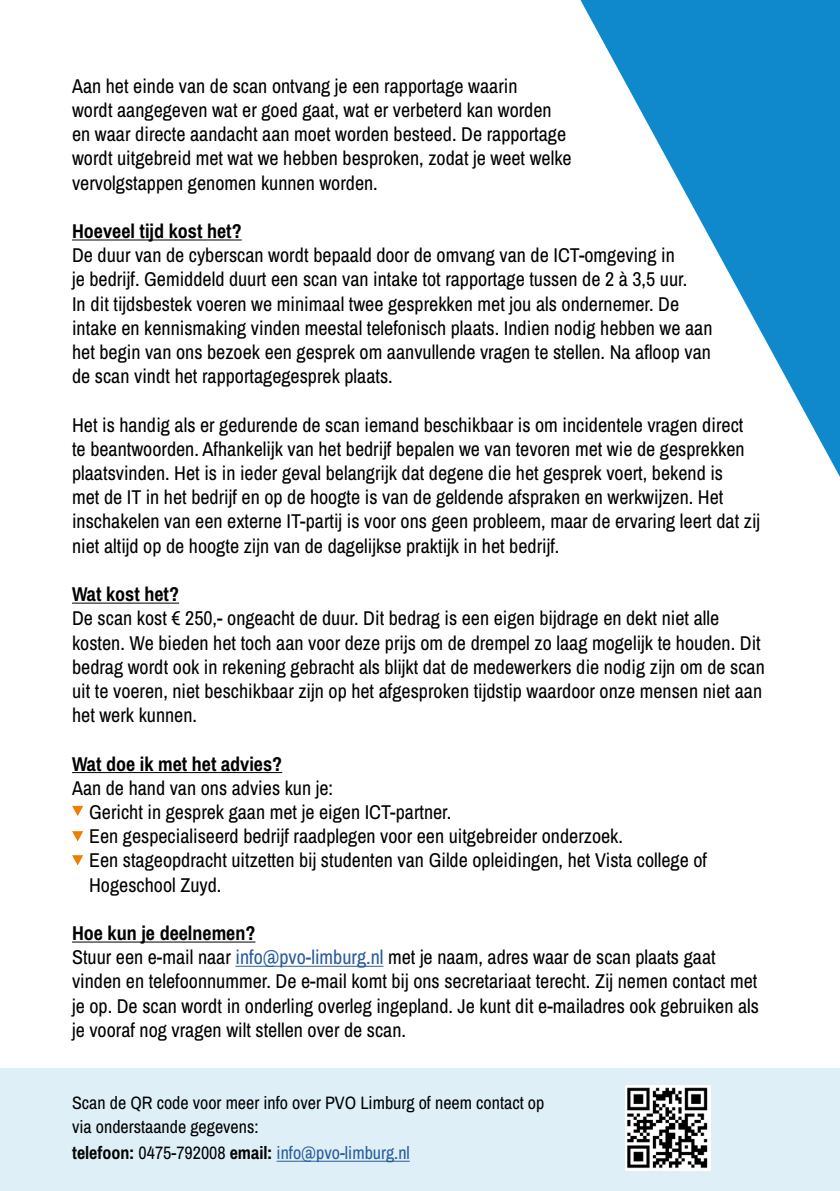
<style>
.page{position:relative;width:840px;height:1191px;background:#fff}
.page>*{position:absolute;margin:0;border:0;box-sizing:border-box;transform-origin:0 0}
.t1{font:20px/24.2px "Archivo Narrow";color:#000}
.t2{font:700 20px "Archivo Narrow";color:#000}
.t3{font:18px/24px "Archivo Narrow";color:#010202}
.t4{font:18px "Archivo Narrow";color:#275b9b}
.s1{font-weight:700}
.s2{color:#275b9b}
.s3{font-weight:700;color:#010202}
.s4{color:#010202}
</style>
<div class="page">
<svg style="left:580px;top:0;width:259px;height:475px"></svg>
<hr style="left:72px;top:239px;width:170px;height:1px;background:#000">
<hr style="left:72px;top:602px;width:107px;height:1px;background:#000">
<hr style="left:72px;top:772px;width:210px;height:1px;background:#000">
<hr style="left:72px;top:941px;width:183px;height:1px;background:#000">
<hr style="left:235px;top:965px;width:148px;height:1px;background:#275b9b">
<svg style="left:72px;top:806px;width:11px;height:10px"></svg>
<svg style="left:72px;top:831px;width:11px;height:10px"></svg>
<svg style="left:72px;top:855px;width:11px;height:10px"></svg>
<div style="left:0;top:1068px;width:839px;height:123px;background:#dfeff8"></div>
<hr style="left:276px;top:1160px;width:133px;height:1px;background:#275b9b">
<img style="left:625px;top:1085px;width:84px;height:85px">
<p class="t1" style="left:72px;top:73px;width:501px">Aan het einde van de scan ontvang je een rapportage waarin<br>wordt aangegeven wat er goed gaat, wat er verbeterd kan worden en waar directe aandacht aan moet worden besteed. De rapportage wordt uitgebreid met wat we hebben besproken, zodat je weet welke vervolgstappen genomen kunnen worden.</p>
<p class="t2" style="left:72px;top:217px;width:171px">Hoeveel tijd kost het?</p>
<p class="t1" style="left:72px;top:243px;width:641px">De duur van de cyberscan wordt bepaald door de omvang van de ICT-omgeving in<br>je bedrijf. Gemiddeld duurt een scan van intake tot rapportage tussen de 2 à 3,5 uur.<br>In dit tijdsbestek voeren we minimaal twee gesprekken met jou als ondernemer. De intake en kennismaking vinden meestal telefonisch plaats. Indien nodig hebben we aan het begin van ons bezoek een gesprek om aanvullende vragen te stellen. Na afloop van de scan vindt het rapportagegesprek plaats.</p>
<p class="t1" style="left:72px;top:412px;width:689px">Het is handig als er gedurende de scan iemand beschikbaar is om incidentele vragen direct te beantwoorden. Afhankelijk van het bedrijf bepalen we van tevoren met wie de gesprekken plaatsvinden. Het is in ieder geval belangrijk dat degene die het gesprek voert, bekend is<br>met de IT in het bedrijf en op de hoogte is van de geldende afspraken en werkwijzen. Het inschakelen van een externe IT-partij is voor ons geen probleem, maar de ervaring leert dat zij niet altijd op de hoogte zijn van de dagelijkse praktijk in het bedrijf.</p>
<p class="t2" style="left:72px;top:580px;width:108px">Wat kost het?</p>
<p class="t1" style="left:72px;top:606px;width:694px">De scan kost € 250,- ongeacht de duur. Dit bedrag is een eigen bijdrage en dekt niet alle kosten. We bieden het toch aan voor deze prijs om de drempel zo laag mogelijk te houden. Dit bedrag wordt ook in rekening gebracht als blijkt dat de medewerkers die nodig zijn om de scan uit te voeren, niet beschikbaar zijn op het afgesproken tijdstip waardoor onze mensen niet aan het werk kunnen.</p>
<p class="t2" style="left:72px;top:749px;width:211px">Wat doe ik met het advies?</p>
<p class="t1" style="left:89px;top:775px;width:619px;text-indent:-17px">Aan de hand van ons advies kun je:<br>Gericht in gesprek gaan met je eigen ICT-partner.<br>Een gespecialiseerd bedrijf raadplegen voor een uitgebreider onderzoek.<br>Een stageopdracht uitzetten bij studenten van Gilde opleidingen, het Vista college of Hogeschool Zuyd.</p>
<p class="t1" style="left:72px;top:920px;width:688px"><span class="s1">Hoe kun je deelnemen?<br></span>Stuur een e-mail naar <span class="s2">info@pvo-limburg.nl</span> met je naam, adres waar de scan plaats gaat vinden en telefoonnummer. De e-mail komt bij ons secretariaat terecht. Zij nemen contact met je op. De scan wordt in onderling overleg ingepland. Je kunt dit e-mailadres ook gebruiken als je vooraf nog vragen wilt stellen over de scan.</p>
<p class="t3" style="left:72px;top:1090px;width:473px">Scan de QR code voor meer info over PVO Limburg of neem contact op via onderstaande gegevens:</p>
<p class="t4" style="left:72px;top:1140px;width:339px"><span class="s3">telefoon:</span> <span class="s4">0475-792008</span> <span class="s3">email:</span> info@pvo-limburg.nl</p>
</div>
